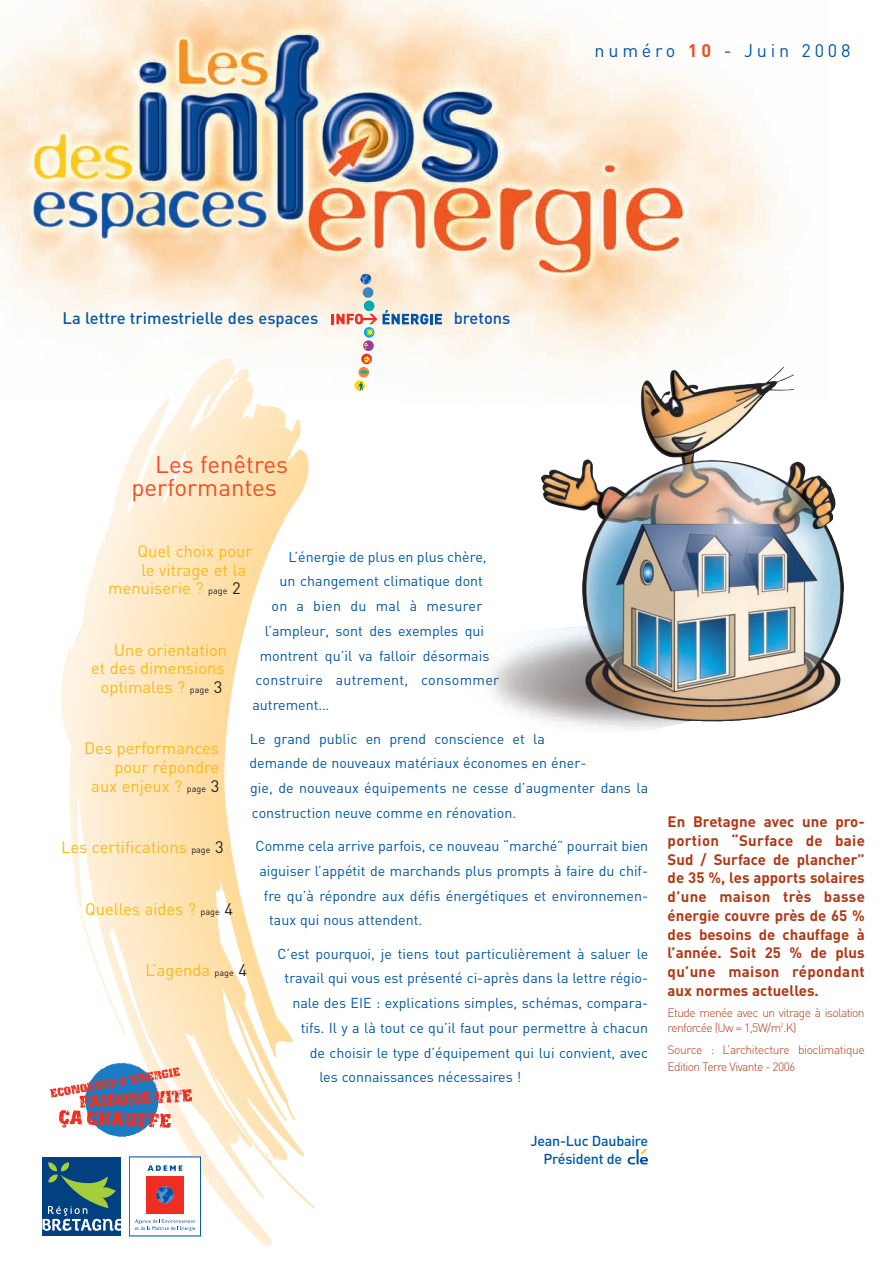
<style>
.page{position:relative;width:893px;height:1263px;background:#fff}
.page>*{position:absolute;margin:0;border:0;box-sizing:border-box;transform-origin:0 0}
.t1{font:24px/22.5px "DIN";color:#f04d22}
.t2{font:18px "DIN";letter-spacing:.21em;color:#0157a8}
.t3{font:16.5px/18.8px "DIN";color:#fcb814;text-align:right}
.t4{font:500 16.5px "DIN";color:#0157a8}
.t5{font:700 15px/18.8px "DIN";color:#b23814;text-align:justify}
.t6{font:14.25px/24.8px "DIN";color:#0157a8}
.t7{font:14.25px "DIN";letter-spacing:.02em;color:#0157a8}
.t8{font:500 14.25px/18px "DIN";letter-spacing:-.015em;color:#0157a8;text-align:right}
.t9{font:300 12px/14.4px "DIN";letter-spacing:-.05em;color:#b23814}
.s1{font-weight:700;color:#f04d22}
.s2{font-size:9px;color:#231f20}
.s3{color:#231f20}
.s4{color:#fff}
</style>
<div class="page">
<img style="left:0;top:0;width:784px;height:390px">
<img style="left:460px;top:366px;width:384px;height:365px">
<svg style="left:176px;top:359px;width:62px;height:10px"></svg>
<svg style="left:61px;top:369px;width:253px;height:876px"></svg>
<svg style="left:361px;top:274px;width:10px;height:10px"></svg>
<svg style="left:354px;top:380px;width:11px;height:11px"></svg>
<svg style="left:358px;top:367px;width:11px;height:11px"></svg>
<svg style="left:361px;top:354px;width:11px;height:10px"></svg>
<div style="left:363px;top:340px;width:11px;height:11px;background:#983e97;border-radius:50%"></div>
<div style="left:364px;top:300px;width:10px;height:11px;background:#00aaaf;border-radius:50%"></div>
<div style="left:363px;top:287px;width:10px;height:11px;background:#3e85c5;border-radius:50%"></div>
<svg style="left:383px;top:310px;width:59px;height:14px"></svg>
<svg style="left:364px;top:356px;width:6px;height:6px"></svg>
<svg style="left:358px;top:382px;width:5px;height:9px"></svg>
<svg style="left:364px;top:343px;width:4px;height:6px"></svg>
<svg style="left:332px;top:314px;width:45px;height:22px"></svg>
<svg style="left:360px;top:370px;width:9px;height:4px"></svg>
<svg style="left:50px;top:1062px;width:142px;height:75px"></svg>
<div style="left:43px;top:1157px;width:78px;height:78px;background:#014081"></div>
<svg style="left:43px;top:1162px;width:78px;height:69px"></svg>
<div style="left:129px;top:1157px;width:72px;height:79px;background:#fff"></div>
<div style="left:129px;top:1157px;width:72px;height:79px;border:1px solid #0154a6"></div>
<div style="left:146px;top:1176px;width:38px;height:38px;background:#ee2e22"></div>
<svg style="left:156px;top:1186px;width:18px;height:17px"></svg>
<svg style="left:147px;top:1165px;width:35px;height:6px"></svg>
<svg style="left:135px;top:1219px;width:60px;height:12px"></svg>
<svg style="left:628px;top:1149px;width:20px;height:15px"></svg>
<p class="t2" style="left:595px;top:40px;width:257px">numéro <span class="s1">10</span> - Juin 2008</p>
<p class="t4" style="left:63px;top:309px;width:257px">La lettre trimestrielle des espaces</p>
<p class="t4" style="left:454px;top:309px;width:58px">bretons</p>
<h1 class="t1" style="left:131px;top:454px;width:158px;text-indent:24px">Les fenêtres performantes</h1>
<p class="t3" style="left:138px;top:542px;width:116px">Quel choix pour</p>
<p class="t3" style="left:141px;top:561px;width:106px">le vitrage et la</p>
<p class="t3" style="left:108px;top:579px;width:134px">menuiserie ? <span class="s2">page</span> <span class="s3">2</span></p>
<p class="t6" style="left:288px;top:544px;width:200px">L’énergie de plus en plus chère,</p>
<p class="t6" style="left:279px;top:569px;width:205px">un changement climatique dont</p>
<p class="t7" style="left:271px;top:598px;width:212px">on a bien du mal à mesurer</p>
<p class="t6" style="left:265px;top:619px;width:221px">l’ampleur, sont des exemples qui</p>
<p class="t6" style="left:260px;top:643px;width:231px">montrent qu’il va falloir désormais</p>
<p class="t7" style="left:256px;top:672px;width:245px">construire autrement, consommer</p>
<p class="t6" style="left:252px;top:693px;width:78px">autrement…</p>
<p class="t6" style="left:249px;top:726px;width:400px">Le grand public en prend conscience et la<br>demande de nouveaux matériaux économes en éner-<br>gie, de nouveaux équipements ne cesse d’augmenter dans la construction neuve comme en rénovation.</p>
<p class="t6" style="left:256px;top:834px;width:394px">Comme cela arrive parfois, ce nouveau “marché” pourrait bien</p>
<p class="t6" style="left:259px;top:858px;width:390px">aiguiser l’appétit de marchands plus prompts à faire du chif-</p>
<p class="t6" style="left:264px;top:883px;width:386px">fre qu’à répondre aux défis énergétiques et environnemen-</p>
<p class="t6" style="left:269px;top:908px;width:154px">taux qui nous attendent.</p>
<p class="t6" style="left:278px;top:941px;width:372px">C’est pourquoi, je tiens tout particulièrement à saluer le</p>
<p class="t6" style="left:285px;top:966px;width:365px">travail qui vous est présenté ci-après dans la lettre régio-</p>
<p class="t6" style="left:292px;top:991px;width:357px">nale des EIE : explications simples, schémas, compara-</p>
<p class="t6" style="left:301px;top:1015px;width:349px">tifs. Il y a là tout ce qu’il faut pour permettre à chacun</p>
<p class="t6" style="left:310px;top:1040px;width:340px">de choisir le type d’équipement qui lui convient, avec</p>
<p class="t6" style="left:319px;top:1065px;width:203px">les connaissances nécessaires !</p>
<p class="t3" style="left:91px;top:641px;width:138px">Une orientation<br>et des dimensions optimales ? <span class="s2">page</span> <span class="s3">3</span></p>
<p class="t3" style="left:84px;top:739px;width:137px">Des performances pour répondre<br>aux enjeux ? <span class="s2">page</span> <span class="s3">3</span></p>
<p class="t3" style="left:61px;top:838px;width:164px">Les certifications <span class="s2">page</span> <span class="s3">3</span></p>
<p class="t3" style="left:85px;top:899px;width:149px">Quelles aides ? <span class="s2">page</span> <span class="s3">4</span></p>
<p class="t3" style="left:145px;top:961px;width:103px">L’agenda <span class="s2">page</span> <span class="s3">4</span></p>
<p class="t5" style="left:668px;top:812px;width:199px">En Bretagne avec une pro&shy;portion “Surface de baie Sud / Surface de plancher” de 35 %, les apports solaires d’une maison très basse énergie couvre près de 65 % des besoins de chauffage à l’année. Soit 25 % de plus qu’une maison répondant aux normes actuelles.</p>
<p class="t9" style="left:668px;top:1006px;width:199px">Etude menée avec un vitrage à isolation renforcée (Uw = 1,5W/m<sup>2</sup>.K)</p>
<p class="t9" style="left:668px;top:1042px;width:199px;line-height:16.6px">Source : L’architecture bioclimatique<br>Edition Terre Vivante - 2006</p>
<p class="t8" style="left:530px;top:1132px;width:119px">Jean-Luc Daubaire<br>Président de <span class="s4">dd</span></p>
</div>
